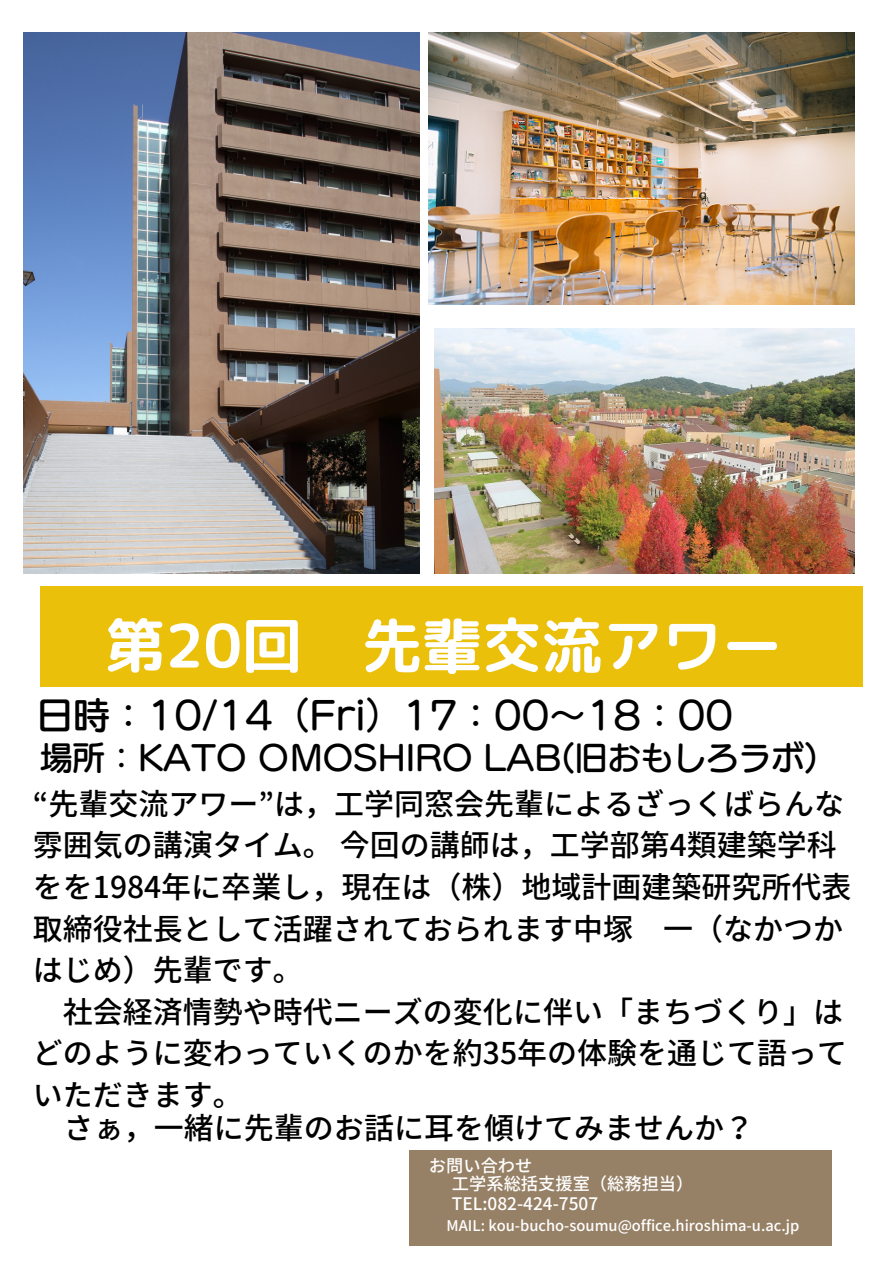
<style>
.page{position:relative;width:893px;height:1263px;background:#fff}
.page>*{position:absolute;margin:0;border:0;box-sizing:border-box;transform-origin:0 0}
.t1{font:60px "rounded mplus 1 p bold";color:#fff}
.t2{font:36.83px "Canva UD Marugo Large Pr 6 N DB";color:#000}
.t3{font:32.78px "Canva UD Marugo Large Pr 6 N DB";color:#000}
.t4{font:500 30px/41.6px "Noto Sans JP";color:#000}
.t5{font:500 17.25px/17.9px "Noto Sans JP";color:#fff}
.t6{font:500 14.7px "Noto Sans JP";color:#fff}
</style>
<div class="page">
<div style="left:41px;top:587px;width:822px;height:100px;background:#ebc00b"></div>
<div style="left:409px;top:1150px;width:422px;height:96px;background:#978166"></div>
<img style="left:24px;top:33px;width:395px;height:540px">
<img style="left:429px;top:33px;width:425px;height:272px">
<img style="left:435px;top:329px;width:419px;height:244px">
<h1 class="t1" style="left:105px;top:603px;width:678px">第20回 先輩交流アワー</h1>
<p class="t2" style="left:37px;top:697px;width:698px">日時：10/14（Fri）17：00～18：00</p>
<p class="t3" style="left:40px;top:741px;width:780px">場所：KATO ＯMOSHIRO LAB(旧おもしろラボ)</p>
<p class="t4" style="left:33px;top:781px;width:820px">“先輩交流アワー”は，工学同窓会先輩によるざっくばらんな雰囲気の講演タイム。今回の講師は，工学部第4類建築学科をを1984年に卒業し，現在は（株）地域計画建築研究所代表取締役社長として活躍されておられます中塚 一（なかつかはじめ）先輩です。</p>
<p class="t4" style="left:33px;top:989px;width:816px;text-indent:30px">社会経済情勢や時代ニーズの変化に伴い「まちづくり」はどのように変わっていくのかを約35年の体験を通じて語っていただきます。</p>
<p class="t4" style="left:64px;top:1106px;width:691px">さぁ，一緒に先輩のお話に耳を傾けてみませんか？</p>
<p class="t5" style="left:452px;top:1155px;width:243px;text-indent:-23px">お問い合わせ<br>工学系総括支援室（総務担当）</p>
<p class="t5" style="left:452px;top:1193px;width:148px">TEL:082-424-7507</p>
<p class="t6" style="left:446px;top:1214px;width:354px">MAIL: kou-bucho-soumu@office.hiroshima-u.ac.jp</p>
</div>
